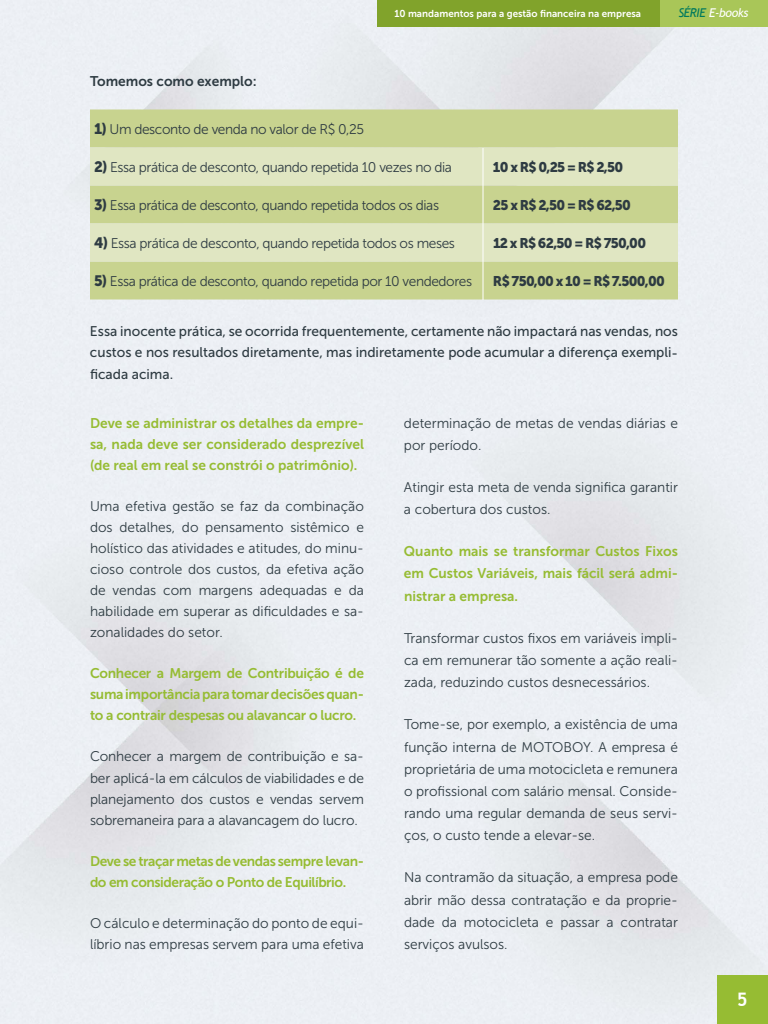
<style>
.page{position:relative;width:768px;height:1024px;background:#fff}
.page>*{position:absolute;margin:0;border:0;box-sizing:border-box;transform-origin:0 0}
.t1{font:700 18.6px "Trebuchet MS";color:#fff}
.t2{font:14px/22.2px "Museo Sans 300";color:#2e3b42;text-align:justify}
.t3{font:14px/21.1px "Museo Sans 700";letter-spacing:-.02em;color:#96bc33;text-align:justify}
.t4{font:14px "Museo Sans 300";letter-spacing:-.03em;color:#2e3b42}
.t5{font:14px/21px "Museo Sans 500";color:#2e3b42;text-align:justify}
.t6{font:14px "Museo Sans 900";letter-spacing:-.05em;color:#2e3b42}
.t7{font:14px "Museo Sans 700";color:#2e3b42}
.t8{font:italic 12.1px "Trebuchet MS";letter-spacing:-.03em;color:#fff}
.t9{font:10px "Museo Sans 700";color:#fff}
.s1{color:#00795d}
.s2{font-family:"Museo Sans 900";font-size:15px}
</style>
<div class="page">
<img style="left:0;top:0;width:768px;height:1024px">
<div style="left:717px;top:975px;width:51px;height:49px;background:#96bc33"></div>
<div style="left:660px;top:0;width:108px;height:26px;background:#a9c658"></div>
<div style="left:377px;top:0;width:283px;height:26px;background:#81a32b"></div>
<div style="left:90px;top:110px;width:588px;height:190px;background:#c8d38f"></div>
<svg style="left:90px;top:148px;width:588px;height:114px;background:#d8dfb1"></svg>
<hr style="left:483px;top:148px;width:1px;height:152px;background:#fff">
<p class="t9" style="left:394px;top:8px;width:248px">10 mandamentos para a gestão financeira na empresa</p>
<p class="t8" style="left:678px;top:6px;width:72px"><span class="s1">SÉRIE</span> E-books</p>
<p class="t7" style="left:90px;top:73px;width:168px">Tomemos como exemplo:</p>
<p class="t4" style="left:94px;top:122px;width:272px"><span class="s2">1)</span> Um desconto de venda no valor de R$ 0,25</p>
<p class="t4" style="left:94px;top:160px;width:360px"><span class="s2">2)</span> Essa prática de desconto, quando repetida 10 vezes no dia</p>
<p class="t6" style="left:493px;top:159px;width:132px">10 x R$ 0,25 = R$ 2,50</p>
<p class="t4" style="left:94px;top:198px;width:347px"><span class="s2">3)</span> Essa prática de desconto, quando repetida todos os dias</p>
<p class="t6" style="left:493px;top:197px;width:140px">25 x R$ 2,50 = R$ 62,50</p>
<p class="t4" style="left:94px;top:236px;width:362px"><span class="s2">4)</span> Essa prática de desconto, quando repetida todos os meses</p>
<p class="t6" style="left:493px;top:235px;width:155px">12 x R$ 62,50 = R$ 750,00</p>
<p class="t4" style="left:94px;top:274px;width:380px"><span class="s2">5)</span> Essa prática de desconto, quando repetida por 10 vendedores</p>
<p class="t6" style="left:493px;top:273px;width:173px">R$ 750,00 x 10 = R$ 7.500,00</p>
<p class="t5" style="left:90px;top:321px;width:590px">Essa inocente prática, se ocorrida frequentemente, certamente não impactará nas vendas, nos custos e nos resultados diretamente, mas indiretamente pode acumular a diferença exempli&shy;ficada acima.</p>
<p class="t3" style="left:90px;top:412px;width:276px">Deve se administrar os detalhes da empre&shy;sa, nada deve ser considerado desprezível (de real em real se constrói o patrimônio).</p>
<p class="t2" style="left:90px;top:495px;width:276px;line-height:21.1px">Uma efetiva gestão se faz da combinação dos detalhes, do pensamento sistêmico e holístico das atividades e atitudes, do minu&shy;cioso controle dos custos, da efetiva ação de vendas com margens adequadas e da habilidade em superar as dificuldades e sa&shy;zonalidades do setor.</p>
<p class="t3" style="left:90px;top:663px;width:276px">Conhecer a Margem de Contribuição é de suma importância para tomar decisões quan&shy;to a contrair despesas ou alavancar o lucro.</p>
<p class="t2" style="left:90px;top:746px;width:276px;line-height:21.1px">Conhecer a margem de contribuição e sa&shy;ber aplicá-la em cálculos de viabilidades e de planejamento dos custos e vendas servem sobremaneira para a alavancagem do lucro.</p>
<p class="t3" style="left:90px;top:850px;width:276px">Deve se traçar metas de vendas sempre levan&shy;do em consideração o Ponto de Equilíbrio.</p>
<p class="t2" style="left:90px;top:913px;width:276px;line-height:21.1px">O cálculo e determinação do ponto de equi&shy;líbrio nas empresas servem para uma efetiva</p>
<p class="t2" style="left:404px;top:412px;width:275px">determinação de metas de vendas diárias e por período.</p>
<p class="t2" style="left:404px;top:476px;width:276px">Atingir esta meta de venda significa garantir a cobertura dos custos.</p>
<p class="t3" style="left:404px;top:540px;width:276px;line-height:22.2px">Quanto mais se transformar Custos Fixos em Custos Variáveis, mais fácil será admi&shy;nistrar a empresa.</p>
<p class="t2" style="left:404px;top:627px;width:276px">Transformar custos fixos em variáveis impli&shy;ca em remunerar tão somente a ação reali&shy;zada, reduzindo custos desnecessários.</p>
<p class="t2" style="left:404px;top:714px;width:276px">Tome-se, por exemplo, a existência de uma função interna de MOTOBOY. A empresa é proprietária de uma motocicleta e remunera o profissional com salário mensal. Conside&shy;rando uma regular demanda de seus servi&shy;ços, o custo tende a elevar-se.</p>
<p class="t2" style="left:404px;top:867px;width:276px">Na contramão da situação, a empresa pode abrir mão dessa contratação e da proprie&shy;dade da motocicleta e passar a contratar serviços avulsos.</p>
<h1 class="t1" style="left:737px;top:988px;width:12px">5</h1>
</div>
